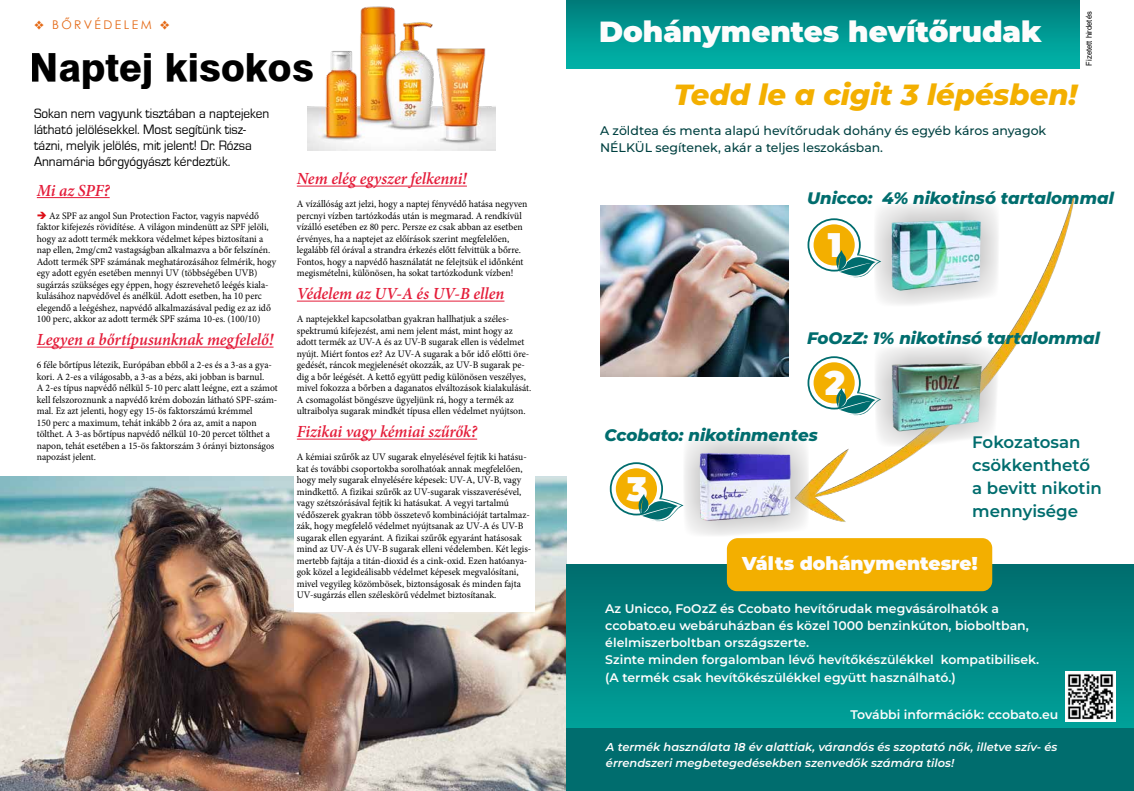
<style>
.page{position:relative;width:1134px;height:791px;background:#fff}
.page>*{position:absolute;margin:0;border:0;box-sizing:border-box;transform-origin:0 0}
.t1{font:38px "Swiss 721 Hv PFL Normal";color:#000}
.t2{font:900 34.1px "Montserrat";color:#fdfcfc}
.t3{font:900 29.1px "Montserrat";color:#fdfcfc}
.t4{font:italic 800 29.1px "Montserrat";color:#f3af00}
.t5{font:900 18.6px "Montserrat";color:#fdfcfc}
.t6{font:italic 600 17px "Minion Pro";letter-spacing:-.005em;color:#e41d3a;scale:.96 1}
.t7{font:italic 800 16.6px "Montserrat";color:#006d6e}
.t8{font:600 16.6px/22.9px "Montserrat";color:#006d6e}
.t9{font:14px/16px "Eurostile T";color:#000;scale:.95 1}
.t10{font:600 12.5px/17.2px "Montserrat";color:#fdfcfc}
.t11{font:500 12.5px/17.2px "Montserrat";color:#004141}
.t12{font:12px "Astro Sky Century Gothic Font";letter-spacing:.205em;color:#e46915}
.t13{font:italic 600 11.4px/15.8px "Montserrat";color:#fdfcfc}
.t14{font:10px/11.5px "Minion Pro";color:#000;scale:.96 1}
.t15{font:8px "Arial";color:#000;scale:.95 1}
.s1{color:#dc0d15}
</style>
<div class="page">
<img style="left:0;top:477px;width:567px;height:314px">
<hr style="left:37px;top:197px;width:73px;height:1px;background:#e41d3a">
<hr style="left:37px;top:347px;width:237px;height:1px;background:#e41d3a">
<div style="left:294px;top:157px;width:241px;height:454px;background:#fff"></div>
<hr style="left:297px;top:186px;width:170px;height:1px;background:#e41d3a">
<hr style="left:297px;top:301px;width:207px;height:1px;background:#e41d3a">
<hr style="left:297px;top:439px;width:180px;height:1px;background:#e41d3a">
<img style="left:736px;top:60px;width:365px;height:505px">
<svg style="left:567px;top:565px;width:567px;height:163px;background:#008884"></svg>
<div style="left:567px;top:0;width:512px;height:68px;background:linear-gradient(to bottom,#007d7b,#00b4a9)"></div>
<div style="left:727px;top:538px;width:265px;height:53px;background:#f3af00;border-radius:10px"></div>
<img style="left:1066px;top:672px;width:50px;height:50px">
<div style="left:682px;top:435px;width:126px;height:104px;background:#b3b2b2;opacity:.98"></div>
<img style="left:699px;top:452px;width:92px;height:70px">
<div style="left:872px;top:202px;width:128px;height:107px;background:#b3b2b2;opacity:.98"></div>
<img style="left:890px;top:219px;width:92px;height:72px">
<svg style="left:807px;top:218px;width:74px;height:63px"></svg>
<svg style="left:610px;top:462px;width:73px;height:63px"></svg>
<svg style="left:807px;top:356px;width:66px;height:63px"></svg>
<div style="left:873px;top:346px;width:126px;height:102px;background:#b3b2b2;opacity:.98"></div>
<img style="left:890px;top:363px;width:92px;height:68px">
<div style="left:567px;top:728px;width:567px;height:63px;background:#006d6e"></div>
<img style="left:600px;top:205px;width:188px;height:172px">
<img style="left:308px;top:6px;width:187px;height:144px">
<p class="t12" style="left:34px;top:16px;width:137px">❖ BŐRVÉDELEM ❖</p>
<h1 class="t1" style="left:30px;top:44px;width:286px">Naptej kisokos</h1>
<h3 class="t9" style="left:34px;top:106px;width:249px">Sokan nem vagyunk tisztában a naptejeken látható jelölésekkel. Most segítünk tisz&shy;tázni, melyik jelölés, mit jelent! Dr. Rózsa Annamária bőrgyógyászt kérdeztük.</h3>
<h3 class="t6" style="left:37px;top:179px;width:77px">Mi az SPF?</h3>
<p class="t14" style="left:37px;top:210px;width:251px"><span class="s1">➔</span> Az SPF az angol Sun Protection Factor, vagyis napvédő faktor kifejezés rövidítése. A világon mindenütt az SPF jelöli, hogy az adott termék mekkora védelmet képes biztosítani a nap ellen, 2mg/cm2 vastagságban alkalmazva a bőr felszínén.<br>Adott termék SPF számának meghatározásához felmérik, hogy egy adott egyén esetében mennyi UV (többségében UVB) sugárzás szükséges egy éppen, hogy észrevehető leégés kiala&shy;kulásához napvédővel és anélkül. Adott esetben, ha 10 perc elegendő a leégéshez, napvédő alkalmazásával pedig ez az idő 100 perc, akkor az adott termék SPF száma 10-es. (100/10)</p>
<h3 class="t6" style="left:37px;top:328px;width:248px">Legyen a bőrtípusunknak megfelelő!</h3>
<p class="t14" style="left:37px;top:359px;width:253px">6 féle bőrtípus létezik, Európában ebből a 2-es és a 3-as a gya&shy;kori. A 2-es a világosabb, a 3-as a bézs, aki jobban is barnul.<br>A 2-es típus napvédő nélkül 5-10 perc alatt leégne, ezt a számot kell felszoroznunk a napvédő krém dobozán látható SPF-szám&shy;mal. Ez azt jelenti, hogy egy 15-ös faktorszámú krémmel<br>150 perc a maximum, tehát inkább 2 óra az, amit a napon tölthet. A 3-as bőrtípus napvédő nélkül 10-20 percet tölthet a napon, tehát esetében a 15-ös faktorszám 3 órányi biztonságos napozást jelent.</p>
<h3 class="t6" style="left:297px;top:167px;width:179px">Nem elég egyszer felkenni!</h3>
<p class="t14" style="left:297px;top:198px;width:242px">A vízállóság azt jelzi, hogy a naptej fényvédő hatása negyven percnyi vízben tartózkodás után is megmarad. A rendkívül vízálló esetében ez 80 perc. Persze ez csak abban az esetben érvényes, ha a naptejet az előírások szerint megfelelően, legalább fél órával a strandra érkezés előtt felvittük a bőrre.<br>Fontos, hogy a napvédő használatát ne felejtsük el időnként megismételni, különösen, ha sokat tartózkodunk vízben!</p>
<h3 class="t6" style="left:297px;top:282px;width:218px">Védelem az UV-A és UV-B ellen</h3>
<p class="t14" style="left:297px;top:313px;width:246px">A naptejekkel kapcsolatban gyakran hallhatjuk a széles&shy;spektrumú kifejezést, ami nem jelent mást, mint hogy az adott termék az UV-A és az UV-B sugarak ellen is védelmet nyújt. Miért fontos ez? Az UV-A sugarak a bőr idő előtti öre&shy;gedését, ráncok megjelenését okozzák, az UV-B sugarak pe&shy;dig a bőr leégését. A kettő együtt pedig különösen veszélyes, mivel fokozza a bőrben a daganatos elváltozások kialakulását.<br>A csomagolást böngészve ügyeljünk rá, hogy a termék az ultraibolya sugarak mindkét típusa ellen védelmet nyújtson.</p>
<h3 class="t6" style="left:297px;top:420px;width:189px">Fizikai vagy kémiai szűrők?</h3>
<p class="t14" style="left:297px;top:451px;width:246px">A kémiai szűrők az UV sugarak elnyelésével fejtik ki hatásu&shy;kat és további csoportokba sorolhatóak annak megfelelően, hogy mely sugarak elnyelésére képesek: UV-A, UV-B, vagy mindkettő. A fizikai szűrők az UV-sugarak visszaverésével, vagy szétszórásával fejtik ki hatásukat. A vegyi tartalmú védőszerek gyakran több összetevő kombinációját tartalmaz&shy;zák, hogy megfelelő védelmet nyújtsanak az UV-A és UV-B sugarak ellen egyaránt. A fizikai szűrők egyaránt hatásosak mind az UV-A és UV-B sugarak elleni védelemben. Két legis&shy;mertebb fajtája a titán-dioxid és a cink-oxid. Ezen hatóanya&shy;gok közel a legideálisabb védelmet képesek megvalósítani, mivel vegyileg közömbösek, biztonságosak és minden fajta UV-sugárzás ellen széleskörű védelmet biztosítanak.</p>
<p class="t15" style="left:1083px;top:66px;width:58px;rotate:-90deg">Fizetett hirdetés</p>
<h3 class="t3" style="left:599px;top:12px;width:444px">Dohánymentes hevítőrudak</h3>
<h3 class="t4" style="left:674px;top:75px;width:405px">Tedd le a cigit 3 lépésben!</h3>
<p class="t11" style="left:600px;top:121px;width:448px">A zöldtea és menta alapú hevítőrudak dohány és egyéb káros anyagok<br>NÉLKÜL segítenek, akár a teljes leszokásban.</p>
<h3 class="t7" style="left:807px;top:187px;width:308px">Unicco: 4% nikotinsó tartalommal</h3>
<h2 class="t2" style="left:828px;top:222px;width:16px">1</h2>
<h3 class="t7" style="left:807px;top:327px;width:295px">FoOzZ: 1% nikotinsó tartalommal</h3>
<h2 class="t2" style="left:825px;top:360px;width:22px">2</h2>
<h3 class="t7" style="left:605px;top:424px;width:215px">Ccobato: nikotinmentes</h3>
<h2 class="t2" style="left:627px;top:466px;width:22px">3</h2>
<h3 class="t8" style="left:972px;top:430px;width:131px">Fokozatosan csökkenthető a bevitt nikotin mennyisége</h3>
<h3 class="t5" style="left:742px;top:551px;width:237px">Válts dohánymentesre!</h3>
<p class="t10" style="left:605px;top:599px;width:435px">Az Unicco, FoOzZ és Ccobato hevítőrudak megvásárolhatók a ccobato.eu webáruházban és közel 1000 benzinkúton, bioboltban, élelmiszerboltban országszerte.<br>Szinte minden forgalomban lévő hevítőkészülékkel kompatibilisek. (A termék csak hevítőkészülékkel együtt használható.)</p>
<p class="t10" style="left:850px;top:705px;width:209px">További információk: ccobato.eu</p>
<p class="t13" style="left:606px;top:739px;width:453px">A termék használata 18 év alattiak, várandós és szoptató nők, illetve szív- és érrendszeri megbetegedésekben szenvedők számára tilos!</p>
</div>
